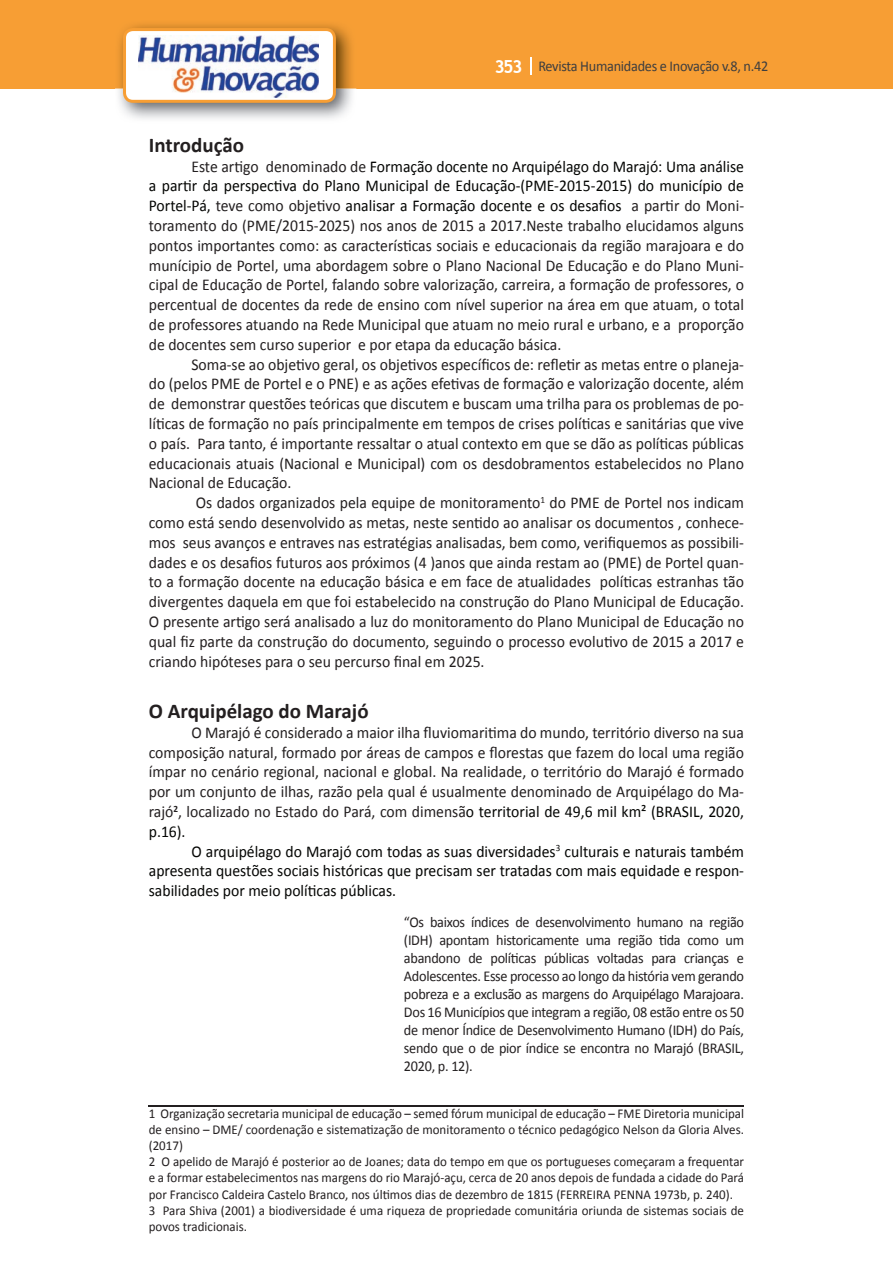
<style>
.page{position:relative;width:893px;height:1263px;background:#fff}
.page>*{position:absolute;margin:0;border:0;box-sizing:border-box;transform-origin:0 0}
.t1{font:700 21px "Calibri";color:#231f20}
.t2{font:16.5px/19.8px "Calibri";color:#231f20;text-align:justify;scale:.95 1}
.t3{font:16.5px/19.8px "Calibri";color:#040503;text-align:justify;scale:.95 1}
.t4{font:15px/18px "Calibri";letter-spacing:-.02em;color:#231f20;text-align:justify;scale:.95 1}
.t5{font:15px "Calibri";letter-spacing:-.02em;color:#3e3e3f;scale:.95 1}
.t6{font:13.5px/16.2px "Calibri";color:#231f20;scale:.96 1}
.s1{font-family:"Trebuchet MS";font-weight:700;font-size:18px;color:#fff}
.s2{color:#040503}
</style>
<div class="page">
<div style="left:0;top:0;width:893px;height:88px;background:#f79e34"></div>
<svg style="left:530px;top:57px;width:2px;height:18px"></svg>
<img style="left:115px;top:24px;width:241px;height:95px">
<svg style="left:123px;top:28px;width:213px;height:75px"></svg>
<hr style="left:149px;top:1105px;width:595px;height:1px;background:#231f20">
<p class="t5" style="left:495px;top:57px;width:290px"><span class="s1">353</span> Revista Humanidades e Inovação v.8, n.42</p>
<p class="t1" style="left:149px;top:131px;width:97px">Introdução</p>
<p class="t2" style="left:149px;top:156px;width:628px;text-indent:43px">Este artigo denominado de <span class="s2">Formação docente no Arquipélago do Marajó: Uma análise a partir da perspectiva do Plano Municipal de Educação-(PME-2015-2015) do município de Portel-Pá,</span> teve como objetivo <span class="s2">analisar a Formação docente e os desafios</span> a partir do Moni&shy;toramento do (PME/2015-2025) nos anos de 2015 a 2017.Neste trabalho elucidamos alguns pontos importantes como: as características sociais e educacionais da região marajoara e do munícipio de Portel, uma abordagem sobre o Plano Nacional De Educação e do Plano Muni&shy;cipal de Educação de Portel, falando sobre valorização, carreira, a formação de professores, o percentual de docentes da rede de ensino com nível superior na área em que atuam, o total de professores atuando na Rede Municipal que atuam no meio rural e urbano, e a proporção de docentes sem curso superior e por etapa da educação básica.</p>
<p class="t2" style="left:149px;top:354px;width:628px;text-indent:43px">Soma-se ao objetivo geral, os objetivos específicos de: refletir as metas entre o planeja&shy;do (pelos PME de Portel e o PNE) e as ações efetivas de formação e valorização docente, além de demonstrar questões teóricas que discutem e buscam uma trilha para os problemas de po&shy;líticas de formação no país principalmente em tempos de crises políticas e sanitárias que vive o país. Para tanto, é importante ressaltar o atual contexto em que se dão as políticas públicas educacionais atuais (Nacional e Municipal) com os desdobramentos estabelecidos no Plano Nacional de Educação.</p>
<p class="t2" style="left:149px;top:493px;width:628px;text-indent:47px">Os dados organizados pela equipe de monitoramento<sup>1</sup> do PME de Portel nos indicam como está sendo desenvolvido as metas, neste sentido ao analisar os documentos , conhece&shy;mos seus avanços e entraves nas estratégias analisadas, bem como, verifiquemos as possibili&shy;dades e os desafios futuros aos próximos (4 )anos que ainda restam ao (PME) de Portel quan&shy;to a formação docente na educação básica e em face de atualidades políticas estranhas tão divergentes daquela em que foi estabelecido na construção do Plano Municipal de Educação.<br>O presente artigo será analisado a luz do monitoramento do Plano Municipal de Educação no qual fiz parte da construção do documento, seguindo o processo evolutivo de 2015 a 2017 e criando hipóteses para o seu percurso final em 2025.</p>
<p class="t1" style="left:149px;top:698px;width:221px">O Arquipélago do Marajó</p>
<p class="t2" style="left:149px;top:722px;width:628px;text-indent:43px">O Marajó é considerado a maior ilha fluviomaritima do mundo, território diverso na sua composição natural, formado por áreas de campos e florestas que fazem do local uma região ímpar no cenário regional, nacional e global. Na realidade, o território do Marajó é formado por um conjunto de ilhas, razão pela qual é usualmente denominado de Arquipélago do Ma&shy;rajó<sup>2</sup>, localizado no Estado do Pará, com dimensã<span class="s2">o territorial de 49,6 mil km² (BRASIL, 2020, p.16).</span></p>
<p class="t3" style="left:149px;top:841px;width:628px;text-indent:43px">O arquipélago do Marajó com todas as suas diversidades<sup>3</sup> culturais e naturais também apresenta questões sociais históricas que precisam ser tratadas com mais equidade e respon&shy;sabilidades por meio políticas públicas.</p>
<p class="t4" style="left:404px;top:913px;width:360px">“Os baixos índices de desenvolvimento humano na região (IDH) apontam historicamente uma região tida como um abandono de políticas públicas voltadas para crianças e Adolescentes. Esse processo ao longo da história vem gerando pobreza e a exclusão as margens do Arquipélago Marajoara.<br>Dos 16 Municípios que integram a região, 08 estão entre os 50 de menor Índice de Desenvolvimento Humano (IDH) do País, sendo que o de pior índice se encontra no Marajó (BRASIL, 2020, p. 12).</p>
<p class="t6" style="left:149px;top:1105px;width:622px">1 Organização secretaria municipal de educação – semed fórum municipal de educação – FME Diretoria municipal de ensino – DME/ coordenação e sistematização de monitoramento o técnico pedagógico Nelson da Gloria Alves. (2017)<br>2 O apelido de Marajó é posterior ao de Joanes; data do tempo em que os portugueses começaram a frequentar e a formar estabelecimentos nas margens do rio Marajó-açu, cerca de 20 anos depois de fundada a cidade do Pará por Francisco Caldeira Castelo Branco, nos últimos dias de dezembro de 1815 (FERREIRA PENNA 1973b, p. 240).<br>3 Para Shiva (2001) a biodiversidade é uma riqueza de propriedade comunitária oriunda de sistemas sociais de povos tradicionais.</p>
</div>
